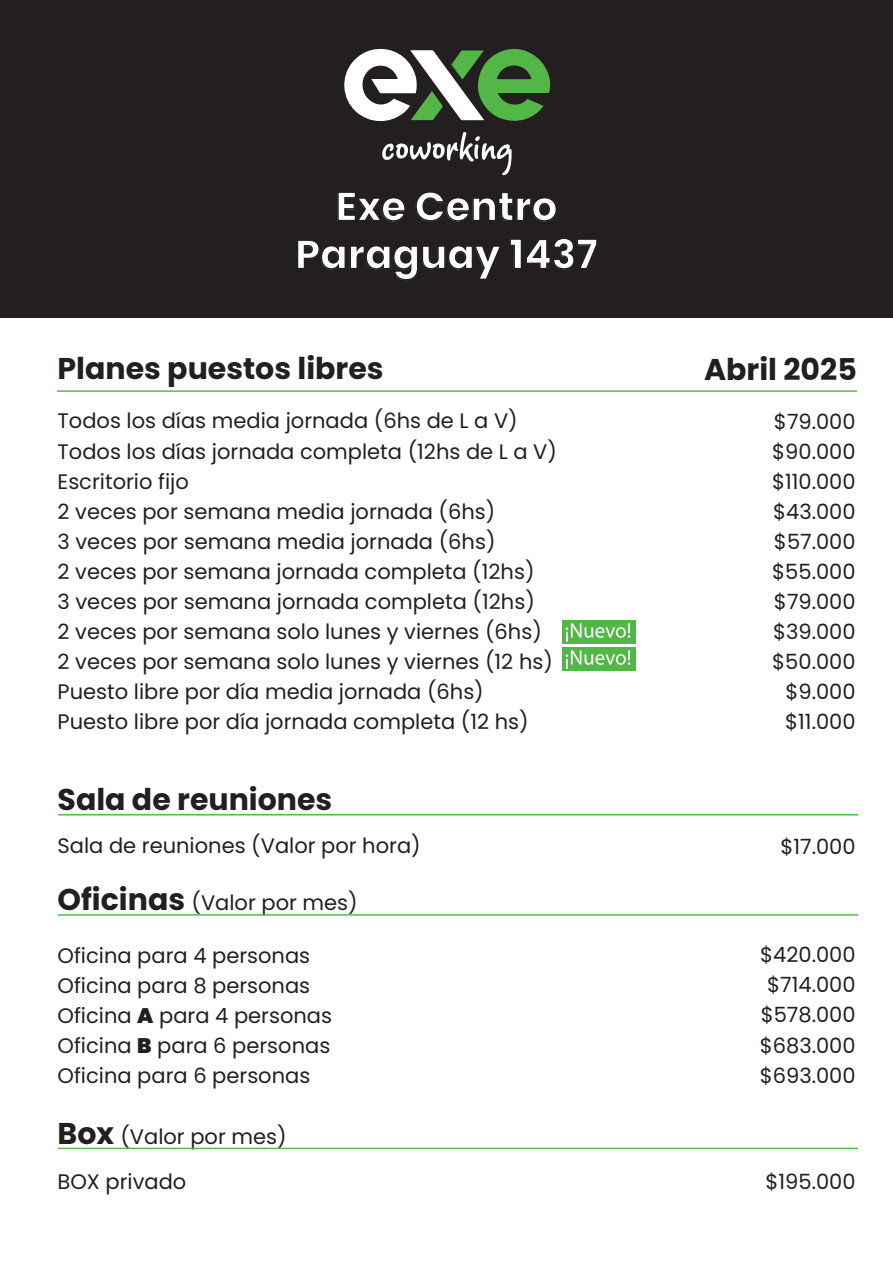
<style>
.page{position:relative;width:893px;height:1263px;background:#fff}
.page>*{position:absolute;margin:0;border:0;box-sizing:border-box;transform-origin:0 0}
.t1{font:700 40.5px/48px "Poppins";color:#fff;text-align:center}
.t2{font:700 30px "Poppins";color:#231f20}
.t3{font:21px/30px "Poppins";color:#231f20}
.s1{font-weight:700;font-size:30px}
.s2{font-weight:900}
</style>
<div class="page">
<div style="left:0;top:0;width:893px;height:317px;background:#231f20"></div>
<hr style="left:57px;top:390px;width:800px;height:2px;background:#53b747">
<hr style="left:58px;top:914px;width:800px;height:2px;background:#53b747">
<hr style="left:58px;top:1148px;width:800px;height:1px;background:#53b747">
<hr style="left:58px;top:814px;width:800px;height:1px;background:#53b747">
<svg style="left:344px;top:48px;width:207px;height:74px"></svg>
<svg style="left:382px;top:132px;width:130px;height:43px"></svg>
<div style="left:562px;top:620px;width:74px;height:23px;background:#53b747"></div>
<svg style="left:566px;top:623px;width:64px;height:19px"></svg>
<div style="left:562px;top:647px;width:74px;height:23px;background:#53b747"></div>
<svg style="left:566px;top:650px;width:64px;height:19px"></svg>
<h1 class="t1" style="left:295px;top:183px;width:304px">Exe Centro<br>Paraguay 1437</h1>
<h2 class="t2" style="left:58px;top:351px;width:328px">Planes puestos libres</h2>
<h2 class="t2" style="left:704px;top:352px;width:154px">Abril 2025</h2>
<p class="t3" style="left:58px;top:406px;width:501px">Todos los días media jornada (6hs de L a V)<br>Todos los días jornada completa (12hs de L a V)<br>Escritorio fijo<br>2 veces por semana media jornada (6hs)<br>3 veces por semana media jornada (6hs)<br>2 veces por semana jornada completa (12hs)<br>3 veces por semana jornada completa (12hs)<br>2 veces por semana solo lunes y viernes (6hs)<br>2 veces por semana solo lunes y viernes (12 hs)<br>Puesto libre por día media jornada (6hs)<br>Puesto libre por día jornada completa (12 hs)</p>
<p class="t3" style="left:772px;top:407px;width:85px;text-align:right">$79.000 $90.000 $110.000 $43.000 $57.000 $55.000 $79.000 $39.000 $50.000 $9.000 $11.000</p>
<h2 class="t2" style="left:58px;top:782px;width:276px">Sala de reuniones</h2>
<p class="t3" style="left:58px;top:831px;width:365px">Sala de reuniones (Valor por hora)</p>
<p class="t3" style="left:58px;top:888px;width:302px"><span class="s1">Oficinas</span> (Valor por mes)</p>
<p class="t3" style="left:58px;top:941px;width:276px">Oficina para 4 personas<br>Oficina para 8 personas<br>Oficina <span class="s2">A</span> para 4 personas<br>Oficina <span class="s2">B</span> para 6 personas<br>Oficina para 6 personas</p>
<p class="t3" style="left:58px;top:1114px;width:231px;line-height:45.6px"><span class="s1">Box</span> (Valor por mes)<br>BOX privado</p>
<p class="t3" style="left:780px;top:831px;width:77px">$17.000</p>
<p class="t3" style="left:760px;top:940px;width:97px;text-align:center">$420.000 $714.000 $578.000 $683.000 $693.000</p>
<p class="t3" style="left:765px;top:1166px;width:92px">$195.000</p>
</div>
